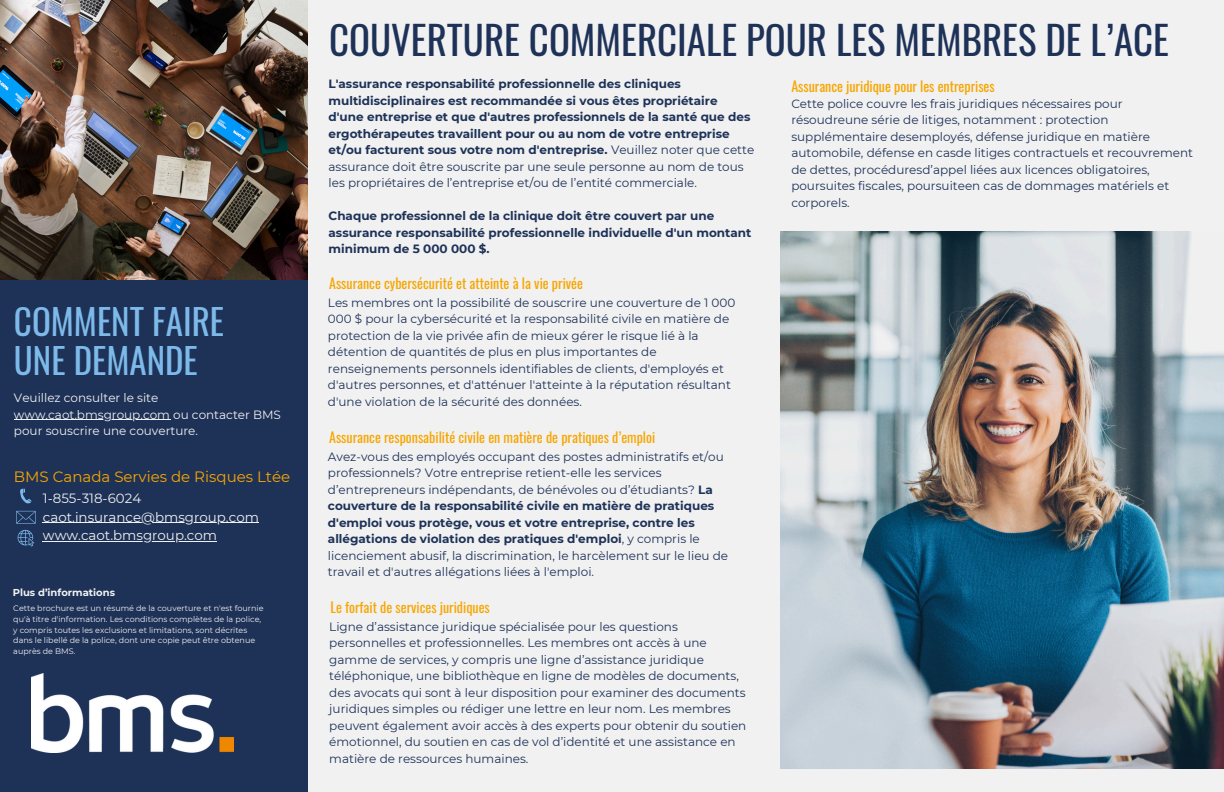
<style>
.page{position:relative;width:1224px;height:792px;background:#f1f1f1}
.page>*{position:absolute;margin:0;border:0;box-sizing:border-box;transform-origin:0 0}
.t1{font:38.9px "Oswald";color:#1e3258}
.t2{font:35px/39px "Oswald";color:#7dbae9}
.t3{font:15px "Montserrat";color:#f7a600}
.t4{font:14px "Oswald";color:#f7a600}
.t5{font:13.4px "Montserrat";color:#f1f1f1}
.t6{font:12px/16.5px "Montserrat";color:#1e3258}
.t7{font:700 12px/16.5px "Montserrat";color:#1e3258}
.t8{font:12px/16.5px "Montserrat";color:#f1f1f1}
.t9{font:700 10px "Montserrat";color:#f1f1f1}
.t10{font:8px/10.7px "Montserrat";color:#f1f1f1}
.s1{font-weight:400}
.s2{font-weight:700}
</style>
<div class="page">
<div style="left:0;top:275px;width:307px;height:517px;background:#1e3258"></div>
<img style="left:31px;top:673px;width:202px;height:79px">
<img style="left:0;top:0;width:308px;height:280px">
<svg style="left:20px;top:488px;width:12px;height:16px"></svg>
<svg style="left:16px;top:511px;width:20px;height:13px"></svg>
<svg style="left:18px;top:530px;width:16px;height:16px"></svg>
<hr style="left:14px;top:419px;width:156px;height:1px;background:#f1f1f1">
<hr style="left:43px;top:522px;width:216px;height:1px;background:#f1f1f1">
<hr style="left:43px;top:541px;width:174px;height:1px;background:#f1f1f1">
<img style="left:781px;top:231px;width:443px;height:537px">
<h6 class="t2" style="left:14px;top:301px;width:212px">COMMENT FAIRE<br>UNE DEMANDE</h6>
<p class="t8" style="left:14px;top:390px;width:146px">Veuillez consulter le site</p>
<p class="t8" style="left:14px;top:406px;width:269px">www.caot.bmsgroup.com ou contacter BMS pour souscrire une couverture.</p>
<p class="t3" style="left:14px;top:467px;width:278px">BMS Canada Servies de Risques Ltée</p>
<h3 class="t5" style="left:43px;top:490px;width:100px">1-855-318-6024</h3>
<p class="t5" style="left:43px;top:509px;width:218px">caot.insurance@bmsgroup.com</p>
<p class="t5" style="left:43px;top:527px;width:176px">www.caot.bmsgroup.com</p>
<h1 class="t9" style="left:13px;top:586px;width:104px">Plus d’informations</h1>
<h5 class="t10" style="left:13px;top:603px;width:252px">Cette brochure est un résumé de la couverture et n'est fournie qu'à titre d'information. Les conditions complètes de la police, y compris toutes les exclusions et limitations, sont décrites dans le libellé de la police, dont une copie peut être obtenue auprès de BMS.</h5>
<p class="t1" style="left:329px;top:10px;width:841px">COUVERTURE COMMERCIALE POUR LES MEMBRES DE L’ACE</p>
<h5 class="t7" style="left:329px;top:76px;width:427px">L'assurance responsabilité professionnelle des cliniques multidisciplinaires est recommandée si vous êtes propriétaire d'une entreprise et que d'autres professionnels de la santé que des ergothérapeutes travaillent pour ou au nom de votre entreprise et/ou facturent sous votre nom d'entreprise. <span class="s1">Veuillez noter que cette assurance doit être souscrite par une seule personne au nom de tous les propriétaires de l’entreprise et/ou de l’entité commerciale.</span></h5>
<h2 class="t7" style="left:329px;top:208px;width:424px">Chaque professionnel de la clinique doit être couvert par une assurance responsabilité professionnelle individuelle d'un montant minimum de 5 000 000 $.</h2>
<h2 class="t4" style="left:329px;top:272px;width:255px">Assurance cybersécurité et atteinte à la vie privée</h2>
<h4 class="t6" style="left:328px;top:294px;width:409px">Les membres ont la possibilité de souscrire une couverture de 1 000<br>000 $ pour la cybersécurité et la responsabilité civile en matière de protection de la vie privée afin de mieux gérer le risque lié à la détention de quantités de plus en plus importantes de renseignements personnels identifiables de clients, d'employés et d'autres personnes, et d'atténuer l'atteinte à la réputation résultant d'une violation de la sécurité des données.</h4>
<h2 class="t4" style="left:329px;top:426px;width:328px">Assurance responsabilité civile en matière de pratiques d’emploi</h2>
<h5 class="t6" style="left:328px;top:448px;width:402px">Avez-vous des employés occupant des postes administratifs et/ou professionnels? Votre entreprise retient-elle les services d’entrepreneurs indépendants, de bénévoles ou d’étudiants? <span class="s2">La couverture de la responsabilité civile en matière de pratiques d'emploi vous protège, vous et votre entreprise, contre les allégations de violation des pratiques d'emploi</span>, y compris le licenciement abusif, la discrimination, le harcèlement sur le lieu de travail et d'autres allégations liées à l'emploi.</h5>
<h2 class="t4" style="left:331px;top:596px;width:161px">Le forfait de services juridiques</h2>
<h5 class="t6" style="left:329px;top:618px;width:419px">Ligne d’assistance juridique spécialisée pour les questions personnelles et professionnelles. Les membres ont accès à une gamme de services, y compris une ligne d’assistance juridique téléphonique, une bibliothèque en ligne de modèles de documents, des avocats qui sont à leur disposition pour examiner des documents juridiques simples ou rédiger une lettre en leur nom. Les membres peuvent également avoir accès à des experts pour obtenir du soutien émotionnel, du soutien en cas de vol d’identité et une assistance en matière de ressources humaines.</h5>
<h2 class="t4" style="left:791px;top:76px;width:205px">Assurance juridique pour les entreprises</h2>
<h5 class="t6" style="left:791px;top:95px;width:403px">Cette police couvre les frais juridiques nécessaires pour résoudreune série de litiges, notamment : protection supplémentaire desemployés, défense juridique en matière automobile, défense en casde litiges contractuels et recouvrement de dettes, procéduresd’appel liées aux licences obligatoires, poursuites fiscales, poursuiteen cas de dommages matériels et corporels.</h5>
</div>
